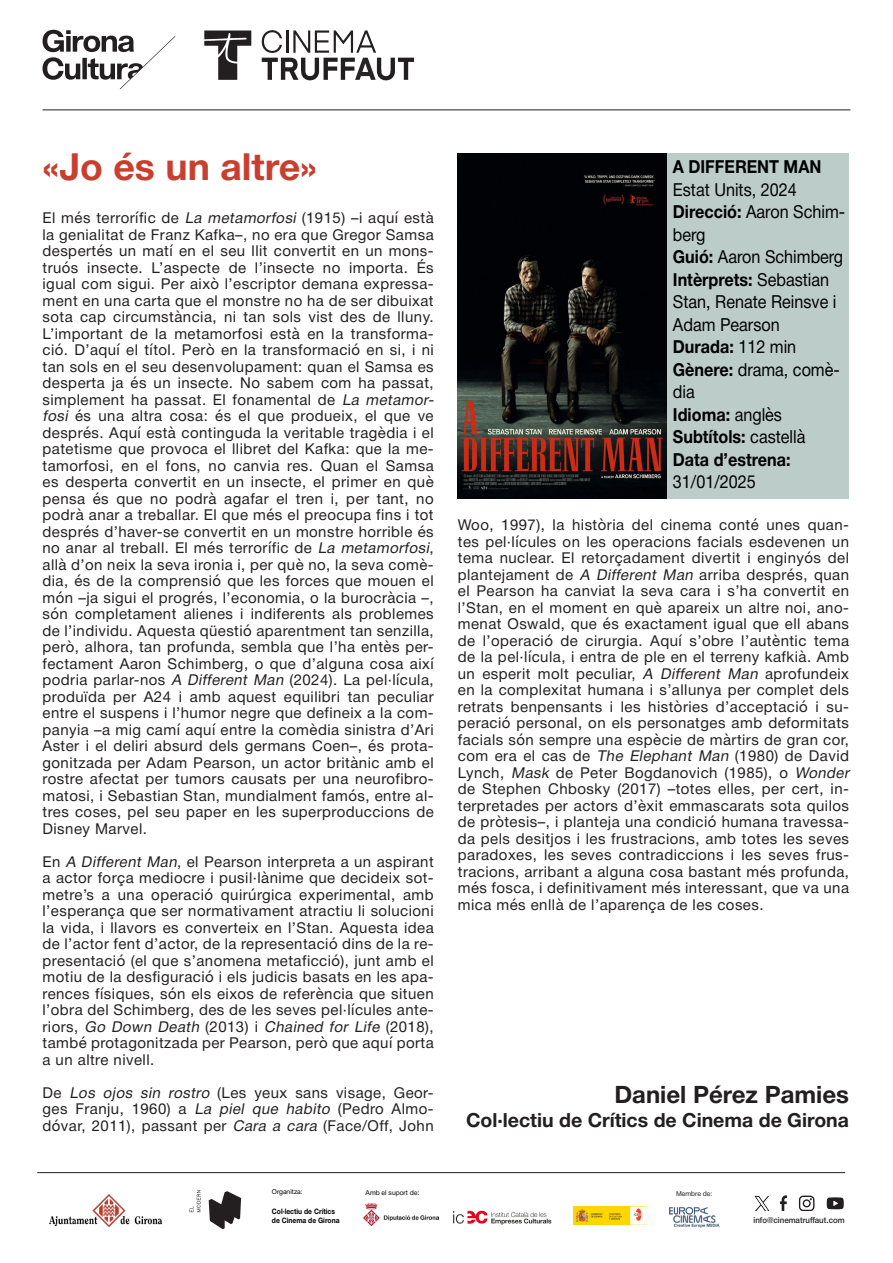
<style>
.page{position:relative;width:893px;height:1263px;background:#fff}
.page>*{position:absolute;margin:0;border:0;box-sizing:border-box;transform-origin:0 0}
.t1{font:700 37.5px "Helvetica Neue";color:#c93f2f}
.t2{font:700 24px "Helvetica Neue";color:#231f20}
.t3{font:700 19.5px "Helvetica Neue";color:#231f20}
.t4{font:18px/22.5px "Helvetica Neue";color:#000001;scale:.9 1}
.t5{font:700 18px/22.5px "Helvetica Neue";color:#000001;scale:.9 1}
.t6{font:15px/16.5px "Helvetica Neue";letter-spacing:.03em;color:#231f20}
.t7{font:500 8.25px "Helvetica Neue";color:#231f20;scale:.96 1}
.t8{font:700 7.5px "Helvetica Neue";color:#000;scale:.9 1}
.t9{font:6.75px "Helvetica Neue";color:#000}
.t10{font:6.75px "Helvetica Neue";color:#231f20}
.s1{font-style:italic}
.s2{font-weight:700}
.s3{font-weight:400}
</style>
<div class="page">
<div style="left:458px;top:153px;width:391px;height:345px;background:#bcccc8"></div>
<img style="left:458px;top:153px;width:208px;height:345px">
<hr style="left:43px;top:110px;width:807px;height:1px;background:#231f20">
<svg style="left:43px;top:30px;width:132px;height:59px"></svg>
<img style="left:50px;top:1194px;width:111px;height:32px">
<hr style="left:37px;top:1172px;width:808px;height:1px;background:#231f20">
<svg style="left:209px;top:1191px;width:32px;height:38px"></svg>
<svg style="left:190px;top:1190px;width:11px;height:22px"></svg>
<img style="left:363px;top:1203px;width:76px;height:23px">
<img style="left:453px;top:1210px;width:99px;height:15px">
<img style="left:573px;top:1206px;width:73px;height:18px">
<img style="left:669px;top:1207px;width:51px;height:21px">
<svg style="left:754px;top:1196px;width:16px;height:15px"></svg>
<svg style="left:799px;top:1195px;width:15px;height:16px"></svg>
<svg style="left:780px;top:1195px;width:7px;height:16px"></svg>
<svg style="left:827px;top:1197px;width:17px;height:12px"></svg>
<svg style="left:261px;top:30px;width:153px;height:50px"></svg>
<hr style="left:287px;top:30px;width:2px;height:23px;background:#231f20">
<svg style="left:204px;top:31px;width:47px;height:49px"></svg>
<p class="t1" style="left:43px;top:137px;width:276px">«Jo és un altre»</p>
<p class="t6" style="left:43px;top:211px;width:397px">El més terrorífic de <span class="s1">La metamorfosi</span> (1915) –i aquí està la genialitat de Franz Kafka–, no era que Gregor Samsa despertés un matí en el seu llit convertit en un mons&shy;truós insecte. L’aspecte de l’insecte no importa. És igual com sigui. Per això l’escriptor demana expressa&shy;ment en una carta que el monstre no ha de ser dibuixat sota cap circumstància, ni tan sols vist des de lluny.<br>L’important de la metamorfosi està en la transforma&shy;ció. D’aquí el títol. Però en la transformació en si, i ni tan sols en el seu desenvolupament: quan el Samsa es desperta ja és un insecte. No sabem com ha passat, simplement ha passat. El fonamental de <span class="s1">La metamor&shy;fosi</span> és una altra cosa: és el que produeix, el que ve després. Aquí està continguda la veritable tragèdia i el patetisme que provoca el llibret del Kafka: que la me&shy;tamorfosi, en el fons, no canvia res. Quan el Samsa es desperta convertit en un insecte, el primer en què pensa és que no podrà agafar el tren i, per tant, no podrà anar a treballar. El que més el preocupa fins i tot després d’haver-se convertit en un monstre horrible és no anar al treball. El més terrorífic de <span class="s1">La metamorfosi</span>, allà d’on neix la seva ironia i, per què no, la seva comè&shy;dia, és de la comprensió que les forces que mouen el món –ja sigui el progrés, l’economia, o la burocràcia –, són completament alienes i indiferents als problemes de l’individu. Aquesta qüestió aparentment tan senzilla, però, alhora, tan profunda, sembla que l’ha entès per&shy;fectament Aaron Schimberg, o que d’alguna cosa així podria parlar-nos <span class="s1">A Different Man</span> (2024). La pel·lícula, produïda per A24 i amb aquest equilibri tan peculiar entre el suspens i l’humor negre que defineix a la com&shy;panyia –a mig camí aquí entre la comèdia sinistra d’Ari Aster i el deliri absurd dels germans Coen–, és prota&shy;gonitzada per Adam Pearson, un actor britànic amb el rostre afectat per tumors causats per una neurofibro&shy;matosi, i Sebastian Stan, mundialment famós, entre al&shy;tres coses, pel seu paper en les superproduccions de Disney Marvel.</p>
<p class="t6" style="left:43px;top:854px;width:393px;text-align:justify">En <span class="s1">A Different Man</span>, el Pearson interpreta a un aspirant a actor força mediocre i pusil·lànime que decideix sot&shy;metre’s a una operació quirúrgica experimental, amb l’esperança que ser normativament atractiu li solucioni la vida, i llavors es converteix en l’Stan. Aquesta idea de l’actor fent d’actor, de la representació dins de la re&shy;presentació (el que s’anomena metaficció), junt amb el motiu de la desfiguració i els judicis basats en les apa&shy;rences físiques, són els eixos de referència que situen l’obra del Schimberg, des de les seves pel·lícules ante&shy;r i o rs , <span class="s1">Go Down Death</span> (2 0 1 3) i <span class="s1">Chained for Life</span> (2 0 1 8) , també protagonitzada per Pearson, però que aquí porta a un altre nivell.</p>
<p class="t6" style="left:43px;top:1085px;width:393px;text-align:justify">De <span class="s1">Los ojos sin rostro</span> (Les yeux sans visage, Geor&shy;ges Franju, 1960) a <span class="s1">La piel que habito</span> (Pedro Almo&shy;dóvar, 2011), passant per <span class="s1">Cara a cara</span> (Face/Off, John</p>
<p class="t5" style="left:673px;top:156px;width:166px">A DIFFERENT MAN</p>
<p class="t4" style="left:673px;top:179px;width:139px">Estat Units, 2024</p>
<p class="t4" style="left:673px;top:202px;width:193px"><span class="s2">Direcció:</span> Aaron Schim&shy;berg</p>
<p class="t4" style="left:673px;top:247px;width:191px"><span class="s2">Guió:</span> Aaron Schimberg</p>
<p class="t4" style="left:673px;top:269px;width:183px"><span class="s2">Intèrprets:</span> Sebastian<br>Stan, Renate Reinsve i<br>Adam Pearson</p>
<p class="t5" style="left:673px;top:336px;width:139px">Durada: <span class="s3">112 min</span></p>
<p class="t4" style="left:673px;top:359px;width:187px"><span class="s2">Gènere:</span> drama, comè&shy;dia</p>
<p class="t5" style="left:673px;top:404px;width:123px">Idioma: <span class="s3">anglès</span></p>
<p class="t5" style="left:673px;top:426px;width:149px">Subtítols: <span class="s3">castellà</span></p>
<p class="t5" style="left:673px;top:449px;width:132px">Data d’estrena:<br><span class="s3">31/01/2025</span></p>
<p class="t6" style="left:458px;top:517px;width:397px">Woo, 1997), la història del cinema conté unes quan&shy;tes pel·lícules on les operacions facials esdevenen un tema nuclear. El retorçadament divertit i enginyós del plantejament de <span class="s1">A Different Man</span> arriba després, quan el Pearson ha canviat la seva cara i s’ha convertit en l’Stan, en el moment en què apareix un altre noi, ano&shy;menat Oswald, que és exactament igual que ell abans de l’operació de cirurgia. Aquí s’obre l’autèntic tema de la pel·lícula, i entra de ple en el terreny kafkià. Amb un esperit molt peculiar, <span class="s1">A Different Man</span> aprofundeix en la complexitat humana i s’allunya per complet dels retrats benpensants i les històries d’acceptació i su&shy;peració personal, on els personatges amb deformitats facials són sempre una espècie de màrtirs de gran cor, com era el cas de <span class="s1">The Elephant Man</span> (1980) de David Lynch, <span class="s1">Mask</span> de Peter Bogdanovich (1985), o <span class="s1">Wonder </span>de Stephen Chbosky (2017) –totes elles, per cert, in&shy;terpretades per actors d’èxit emmascarats sota quilos de pròtesis–, i planteja una condició humana travessa&shy;da pels desitjos i les frustracions, amb totes les seves paradoxes, les seves contradiccions i les seves frus&shy;tracions, arribant a alguna cosa bastant més profunda, més fosca, i definitivament més interessant, que va una mica més enllà de l’aparença de les coses.</p>
<p class="t2" style="left:614px;top:1076px;width:236px">Daniel Pérez Pamies</p>
<p class="t3" style="left:466px;top:1105px;width:384px">Col·lectiu de Crítics de Cinema de Girona</p>
<p class="t9" style="left:272px;top:1187px;width:32px">Organitza:</p>
<p class="t8" style="left:272px;top:1205px;width:72px">Col·lectiu de Crítics</p>
<p class="t8" style="left:272px;top:1214px;width:77px">de Cinema de Girona</p>
<p class="t9" style="left:366px;top:1188px;width:55px">Amb el suport de:</p>
<p class="t10" style="left:676px;top:1189px;width:38px">Membre de:</p>
<p class="t7" style="left:753px;top:1213px;width:96px">info@cinematruffaut.com</p>
</div>
